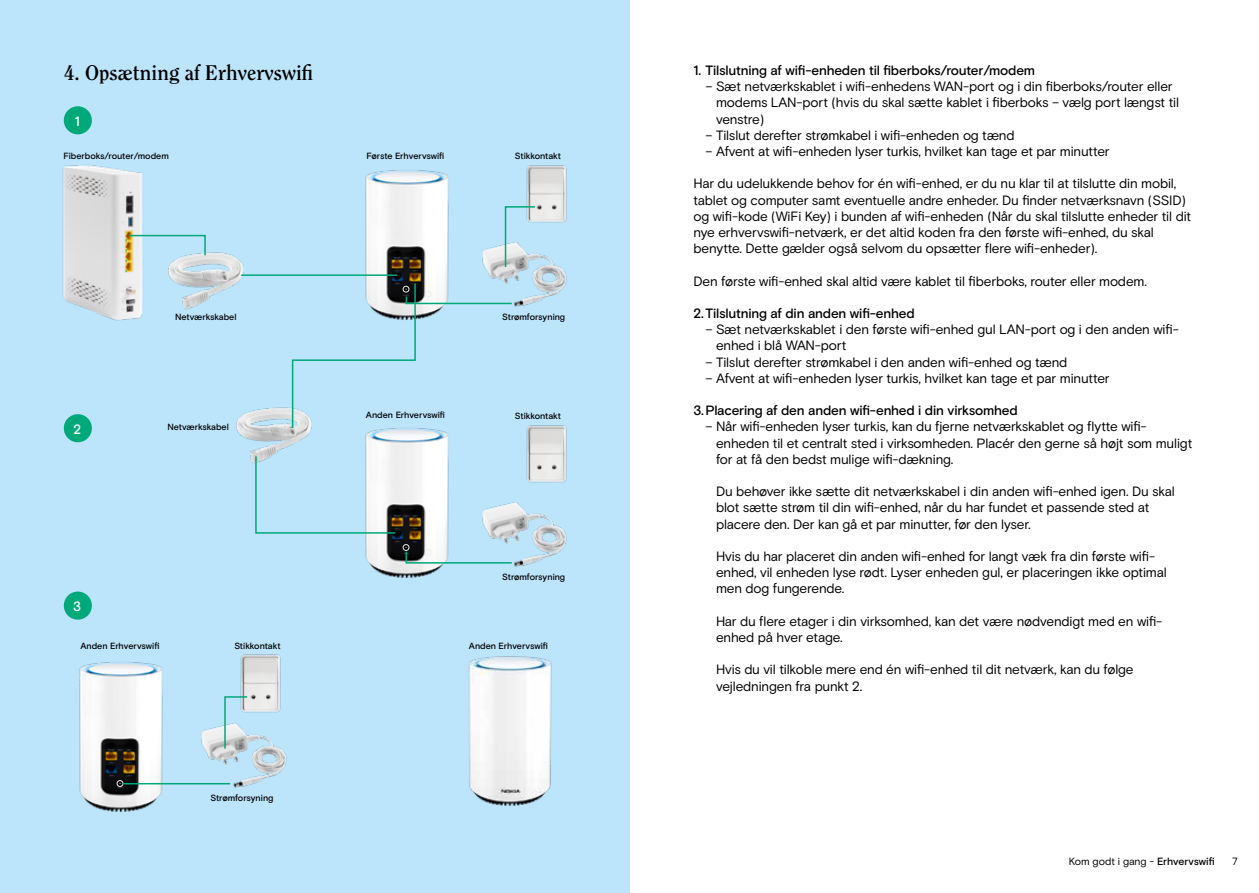
<style>
.page{position:relative;width:1259px;height:893px;background:#fff}
.page>*{position:absolute;margin:0;border:0;box-sizing:border-box;transform-origin:0 0}
.t1{font:700 21px "Clearface ITC Pro";color:#000}
.t2{font:13.5px/16.2px "Basis Grotesque Pro";letter-spacing:-.01em;color:#000}
.t3{font:500 13.5px "Basis Grotesque Pro";letter-spacing:-.01em;color:#000}
.t4{font:500 13.5px "Basis Grotesque Pro";color:#fff}
.t5{font:10.5px "Basis Grotesque Pro";letter-spacing:-.005em;color:#000}
.t6{font:500 9px "Basis Grotesque Pro";color:#000}
.s1{font-weight:500}
</style>
<div class="page">
<div style="left:0;top:0;width:629px;height:893px;background:#bce4fa"></div>
<img style="left:79px;top:662px;width:115px;height:150px">
<img style="left:365px;top:429px;width:84px;height:149px">
<img style="left:365px;top:170px;width:84px;height:112px">
<img style="left:240px;top:654px;width:41px;height:59px">
<img style="left:194px;top:725px;width:93px;height:63px">
<svg style="left:223px;top:695px;width:26px;height:55px"></svg>
<div style="left:64px;top:592px;width:28px;height:28px;background:#00a979;border-radius:50%"></div>
<div style="left:64px;top:414px;width:28px;height:28px;background:#00a979;border-radius:50%"></div>
<img style="left:236px;top:407px;width:76px;height:57px">
<img style="left:526px;top:165px;width:41px;height:58px">
<img style="left:482px;top:244px;width:85px;height:63px">
<img style="left:526px;top:425px;width:41px;height:58px">
<img style="left:482px;top:502px;width:85px;height:65px">
<svg style="left:504px;top:205px;width:32px;height:63px"></svg>
<img style="left:62px;top:164px;width:81px;height:157px">
<img style="left:168px;top:252px;width:76px;height:58px">
<div style="left:64px;top:106px;width:28px;height:28px;background:#00a979;border-radius:50%"></div>
<hr style="left:241px;top:274px;width:156px;height:2px;background:#00a979">
<svg style="left:254px;top:455px;width:143px;height:79px"></svg>
<div style="left:117px;top:780px;width:6px;height:7px;border:1px solid #eeeeeb;border-radius:50%"></div>
<div style="left:403px;top:544px;width:6px;height:7px;border:1px solid #eeeeeb;border-radius:50%"></div>
<svg style="left:405px;top:547px;width:108px;height:17px"></svg>
<hr style="left:122px;top:783px;width:108px;height:1px;background:#00a979">
<svg style="left:128px;top:234px;width:78px;height:23px"></svg>
<svg style="left:291px;top:282px;width:222px;height:147px"></svg>
<img style="left:469px;top:656px;width:83px;height:150px">
<h1 class="t1" style="left:64px;top:60px;width:250px">4. Opsætning af Erhvervswifi</h1>
<p class="t4" style="left:75px;top:113px;width:7px">1</p>
<p class="t6" style="left:63px;top:151px;width:107px">Fiberboks/router/modem</p>
<p class="t6" style="left:366px;top:151px;width:79px">Første Erhvervswifi</p>
<p class="t6" style="left:515px;top:151px;width:48px">Stikkontakt</p>
<p class="t4" style="left:73px;top:421px;width:9px">2</p>
<p class="t4" style="left:73px;top:598px;width:10px">3</p>
<p class="t6" style="left:175px;top:311px;width:63px">Netværkskabel</p>
<p class="t6" style="left:167px;top:421px;width:63px">Netværkskabel</p>
<p class="t6" style="left:80px;top:640px;width:81px">Anden Erhvervswifi</p>
<p class="t6" style="left:234px;top:640px;width:48px">Stikkontakt</p>
<p class="t6" style="left:210px;top:792px;width:65px">Strømforsyning</p>
<p class="t6" style="left:366px;top:409px;width:81px">Anden Erhvervswifi</p>
<p class="t6" style="left:502px;top:311px;width:65px">Strømforsyning</p>
<p class="t6" style="left:515px;top:411px;width:48px">Stikkontakt</p>
<p class="t6" style="left:502px;top:571px;width:65px">Strømforsyning</p>
<p class="t6" style="left:469px;top:640px;width:81px">Anden Erhvervswifi</p>
<p class="t3" style="left:693px;top:62px;width:343px">1. Tilslutning af wifi-enheden til fiberboks/router/modem</p>
<p class="t2" style="left:716px;top:79px;width:464px;text-indent:-11px">– Sæt netværkskablet i wifi-enhedens WAN-port og i din fiberboks/router eller modems LAN-port (hvis du skal sætte kablet i fiberboks – vælg port længst til venstre)</p>
<p class="t2" style="left:705px;top:127px;width:311px">– Tilslut derefter strømkabel i wifi-enheden og tænd</p>
<p class="t2" style="left:705px;top:143px;width:406px">– Afvent at wifi-enheden lyser turkis, hvilket kan tage et par minutter</p>
<p class="t2" style="left:693px;top:176px;width:499px">Har du udelukkende behov for én wifi-enhed, er du nu klar til at tilslutte din mobil, tablet og computer samt eventuelle andre enheder. Du finder netværksnavn (SSID) og wifi-kode (WiFi Key) i bunden af wifi-enheden (Når du skal tilslutte enheder til dit nye erhvervswifi-netværk, er det altid koden fra den første wifi-enhed, du skal benytte. Dette gælder også selvom du opsætter flere wifi-enheder).</p>
<p class="t2" style="left:693px;top:273px;width:455px">Den første wifi-enhed skal altid være kablet til fiberboks, router eller modem.</p>
<p class="t3" style="left:693px;top:305px;width:223px">2.Tilslutning af din anden wifi-enhed</p>
<p class="t2" style="left:716px;top:322px;width:464px;text-indent:-11px">– Sæt netværkskablet i den første wifi-enhed gul LAN-port og i den anden wifi&shy;enhed i blå WAN-port</p>
<p class="t2" style="left:705px;top:354px;width:363px">– Tilslut derefter strømkabel i den anden wifi-enhed og tænd</p>
<p class="t2" style="left:705px;top:370px;width:406px">– Afvent at wifi-enheden lyser turkis, hvilket kan tage et par minutter</p>
<p class="t3" style="left:693px;top:402px;width:326px">3.Placering af den anden wifi-enhed i din virksomhed</p>
<p class="t2" style="left:716px;top:419px;width:478px;text-indent:-11px">– Når wifi-enheden lyser turkis, kan du fjerne netværkskablet og flytte wifi&shy;enheden til et centralt sted i virksomheden. Placér den gerne så højt som muligt for at få den bedst mulige wifi-dækning.</p>
<p class="t2" style="left:716px;top:484px;width:460px">Du behøver ikke sætte dit netværkskabel i din anden wifi-enhed igen. Du skal blot sætte strøm til din wifi-enhed, når du har fundet et passende sted at placere den. Der kan gå et par minutter, før den lyser.</p>
<p class="t2" style="left:716px;top:548px;width:452px">Hvis du har placeret din anden wifi-enhed for langt væk fra din første wifi&shy;enhed, vil enheden lyse rødt. Lyser enheden gul, er placeringen ikke optimal men dog fungerende.</p>
<p class="t2" style="left:716px;top:613px;width:448px">Har du flere etager i din virksomhed, kan det være nødvendigt med en wifi&shy;enhed på hver etage.</p>
<p class="t2" style="left:716px;top:662px;width:419px">Hvis du vil tilkoble mere end én wifi-enhed til dit netværk, kan du følge vejledningen fra punkt 2.</p>
<p class="t5" style="left:1068px;top:855px;width:147px">Kom godt i gang - <span class="s1">Erhvervswifi</span></p>
<p class="t5" style="left:1232px;top:855px;width:7px">7</p>
</div>
